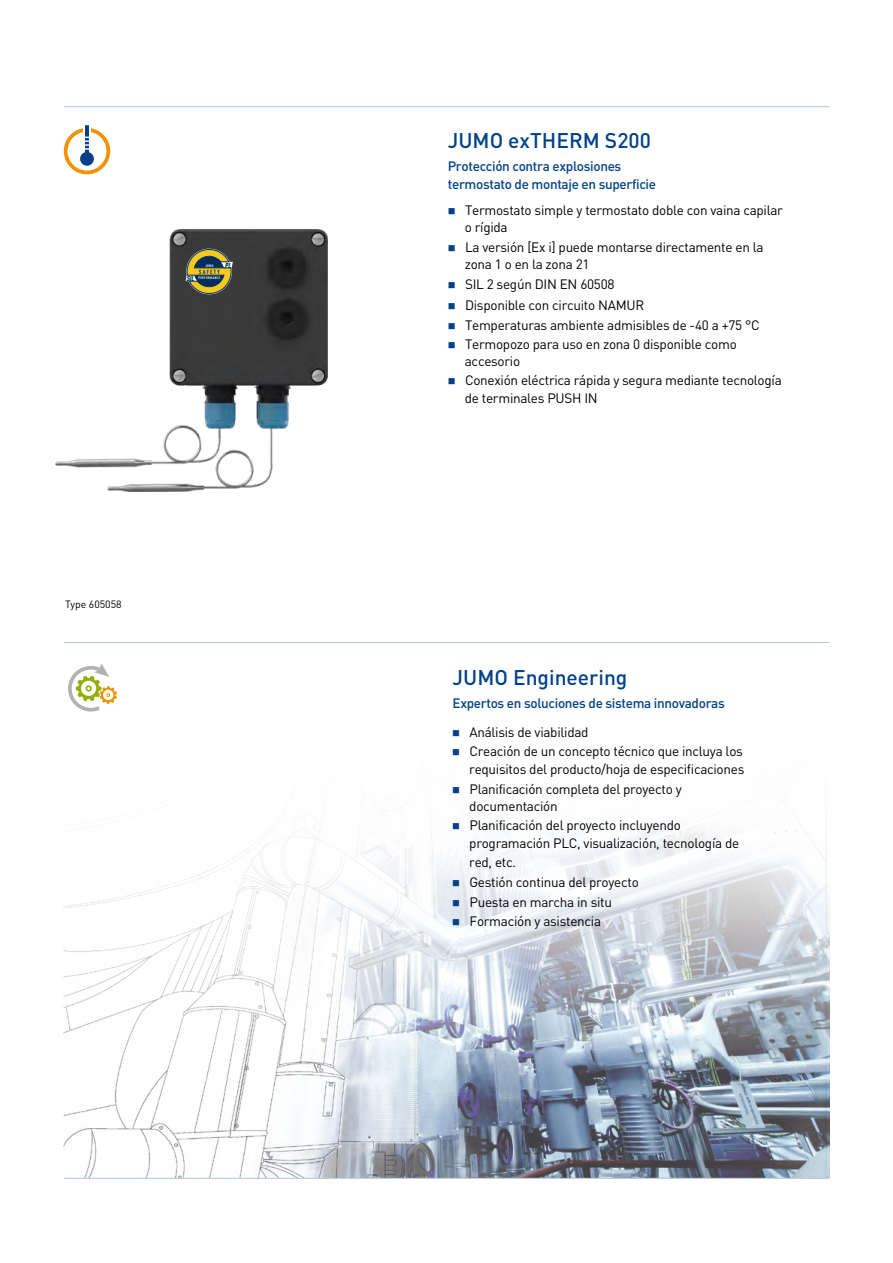
<style>
.page{position:relative;width:893px;height:1263px;background:#fff}
.page>*{position:absolute;margin:0;border:0;box-sizing:border-box;transform-origin:0 0}
.Subline_Innenseite_9{font:500 21px "DIN Pro";color:#004189}
.t1{font:13.5px/19px "DIN Pro";letter-spacing:-.02em;color:#000}
.Subline_Innenseite_9-2{font:500 13.5px/18px "DIN Pro";letter-spacing:-.025em;color:#004189}
.Typ_-_Text_schwarz_7{font:10.5px "DIN Pro";letter-spacing:-.005em;color:#000}
.t2{font:italic 900 condensed 7.35px "DIN Pro";color:#002d5b}
.t3{font:700 condensed 5.85px "DIN Pro";letter-spacing:.2em;color:#002d5b}
.t4{font:700 condensed 3.6px "DIN Pro";letter-spacing:.1em;color:#fff}
</style>
<div class="page">
<img style="left:64px;top:711px;width:765px;height:467px">
<svg style="left:68px;top:663px;width:49px;height:48px"></svg>
<hr style="left:64px;top:642px;width:765px;height:1px;background:#b6c6cf">
<hr style="left:64px;top:106px;width:765px;height:1px;background:#b6c6cf">
<svg style="left:85px;top:125px;width:4px;height:3px"></svg>
<svg style="left:64px;top:128px;width:46px;height:46px"></svg>
<hr style="left:4px;top:0;width:1px;height:1263px;background:#000">
<img style="left:55px;top:230px;width:273px;height:261px">
<svg style="left:186px;top:249px;width:47px;height:45px;background:#797848"></svg>
<hr style="left:64px;top:1178px;width:765px;height:1px;background:#b6c6cf">
<svg style="left:453px;top:730px;width:6px;height:6px"></svg>
<svg style="left:453px;top:749px;width:6px;height:6px"></svg>
<svg style="left:453px;top:787px;width:6px;height:6px"></svg>
<svg style="left:453px;top:823px;width:6px;height:6px"></svg>
<svg style="left:453px;top:880px;width:6px;height:7px"></svg>
<svg style="left:453px;top:900px;width:6px;height:6px"></svg>
<svg style="left:453px;top:919px;width:6px;height:7px"></svg>
<p class="t2" style="left:225px;top:259px;width:8px">PL</p>
<p class="t4" style="left:205px;top:262px;width:10px">JUMO</p>
<p class="t4" style="left:198px;top:275px;width:23px">PERFORMANCE</p>
<p class="t3" style="left:199px;top:267px;width:22px">SAFETY</p>
<p class="t2" style="left:187px;top:272px;width:9px">SIL</p>
<p class="Typ_-_Text_schwarz_7" style="left:65px;top:596px;width:58px">Type 605058</p>
<p class="Subline_Innenseite_9" style="left:448px;top:123px;width:205px">JUMO exTHERM S200</p>
<p class="Subline_Innenseite_9-2" style="left:448px;top:156px;width:210px">Protección contra explosiones termostato de montaje en superficie</p>
<p class="t1" style="left:465px;top:200px;width:320px;line-height:17.2px">Termostato simple y termostato doble con vaina capilar o rígida</p>
<p class="t1" style="left:465px;top:238px;width:300px;line-height:17px">La versión [Ex i] puede montarse directamente en la zona 1 o en la zona 21</p>
<p class="t1" style="left:465px;top:273px;width:296px;line-height:20px">SIL 2 según DIN EN 60508<br>Disponible con circuito NAMUR<br>Temperaturas ambiente admisibles de -40 a +75 °C Termopozo para uso en zona 0 disponible como</p>
<p class="t1" style="left:465px;top:350px;width:318px">accesorio<br>Conexión eléctrica rápida y segura mediante tecnología</p>
<p class="t1" style="left:465px;top:388px;width:135px">de terminales PUSH IN</p>
<p class="Subline_Innenseite_9" style="left:452px;top:660px;width:176px">JUMO Engineering</p>
<p class="Subline_Innenseite_9-2" style="left:452px;top:693px;width:274px">Expertos en soluciones de sistema innovadoras</p>
<p class="t1" style="left:469px;top:721px;width:277px">Análisis de viabilidad<br>Creación de un concepto técnico que incluya los requisitos del producto/hoja de especificaciones Planificación completa del proyecto y</p>
<p class="t1" style="left:469px;top:795px;width:272px">documentación<br>Planificación del proyecto incluyendo programación PLC, visualización, tecnología de red, etc.</p>
<p class="t1" style="left:469px;top:871px;width:171px;line-height:19.5px">Gestión continua del proyecto<br>Puesta en marcha in situ<br>Formación y asistencia</p>
</div>
